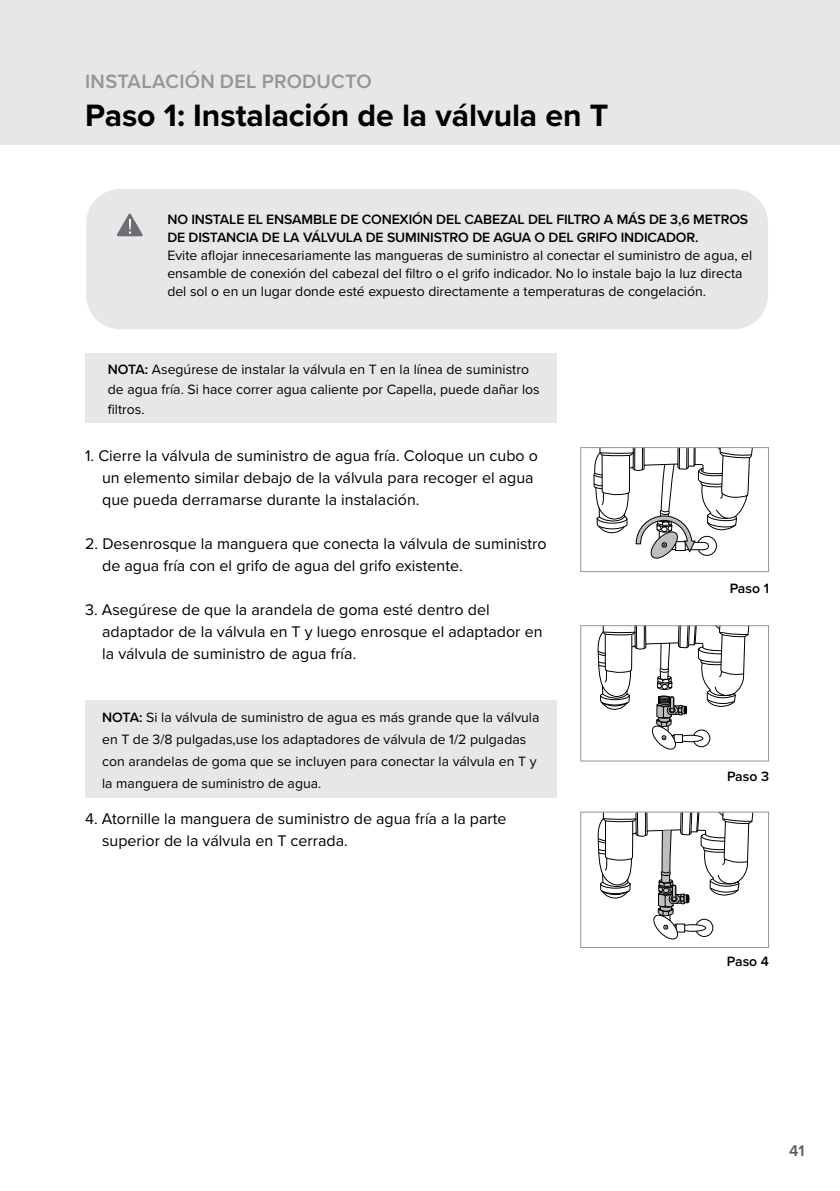
<style>
.page{position:relative;width:840px;height:1191px;background:#fff}
.page>*{position:absolute;margin:0;border:0;box-sizing:border-box;transform-origin:0 0}
.t1{font:700 32px "Proxima Nova";letter-spacing:-.005em;color:#000}
.t2{font:600 20px "Proxima Nova";letter-spacing:.01em;color:#939598}
.t3{font:16px/22px "Proxima Nova";color:#000}
.t4{font:600 16px "Proxima Nova";color:#58595b}
.t5{font:14px/22px "Proxima Nova";color:#000}
.t6{font:600 14px/18px "Proxima Nova";letter-spacing:-.01em;color:#000}
.s1{font-weight:600}
</style>
<div class="page">
<div style="left:0;top:0;width:839px;height:144px;background:#e6e7e8"></div>
<div style="left:86px;top:189px;width:681px;height:140px;background:#e6e7e8;border-radius:34px"></div>
<svg style="left:117px;top:214px;width:26px;height:22px"></svg>
<div style="left:85px;top:700px;width:471px;height:98px;background:#e6e7e8"></div>
<div style="left:85px;top:354px;width:471px;height:69px;background:#e6e7e8"></div>
<svg style="left:593px;top:449px;width:159px;height:110px"></svg>
<div style="left:580px;top:447px;width:188px;height:125px;border:1px solid #939598"></div>
<svg style="left:597px;top:627px;width:152px;height:123px"></svg>
<div style="left:580px;top:625px;width:188px;height:136px;border:1px solid #939598"></div>
<svg style="left:597px;top:813px;width:156px;height:127px"></svg>
<div style="left:580px;top:811px;width:188px;height:137px;border:1px solid #939598"></div>
<h2 class="t2" style="left:85px;top:66px;width:288px">INSTALACIÓN DEL PRODUCTO</h2>
<h1 class="t1" style="left:85px;top:92px;width:524px">Paso 1: Instalación de la válvula en T</h1>
<p class="t6" style="left:167px;top:210px;width:582px">NO INSTALE EL ENSAMBLE DE CONEXIÓN DEL CABEZAL DEL FILTRO A MÁS DE 3,6 METROS<br>DE DISTANCIA DE LA VÁLVULA DE SUMINISTRO DE AGUA O DEL GRIFO INDICADOR.</p>
<p class="t5" style="left:167px;top:246px;width:586px;line-height:18px">Evite aflojar innecesariamente las mangueras de suministro al conectar el suministro de agua, el ensamble de conexión del cabezal del filtro o el grifo indicador. No lo instale bajo la luz directa del sol o en un lugar donde esté expuesto directamente a temperaturas de congelación.</p>
<p class="t5" style="left:108px;top:358px;width:433px;line-height:20px"><span class="s1">NOTA:</span> Asegúrese de instalar la válvula en T en la línea de suministro de agua fría. Si hace correr agua caliente por Capella, puede dañar los filtros.</p>
<p class="t3" style="left:102px;top:444px;width:437px;text-indent:-17px">1. Cierre la válvula de suministro de agua fría. Coloque un cubo o un elemento similar debajo de la válvula para recoger el agua que pueda derramarse durante la instalación.</p>
<p class="t3" style="left:102px;top:532px;width:446px;text-indent:-17px">2. Desenrosque la manguera que conecta la válvula de suministro de agua fría con el grifo de agua del grifo existente.</p>
<p class="t3" style="left:102px;top:598px;width:441px;text-indent:-17px">3. Asegúrese de que la arandela de goma esté dentro del adaptador de la válvula en T y luego enrosque el adaptador en la válvula de suministro de agua fría.</p>
<p class="t5" style="left:102px;top:705px;width:438px"><span class="s1">NOTA:</span> Si la válvula de suministro de agua es más grande que la válvula en T de 3/8 pulgadas,use los adaptadores de válvula de 1/2 pulgadas con arandelas de goma que se incluyen para conectar la válvula en T y la manguera de suministro de agua.</p>
<p class="t3" style="left:102px;top:807px;width:406px;text-indent:-17px">4. Atornille la manguera de suministro de agua fría a la parte superior de la válvula en T cerrada.</p>
<p class="t6" style="left:729px;top:578px;width:41px">Paso 1</p>
<p class="t6" style="left:726px;top:766px;width:43px">Paso 3</p>
<p class="t6" style="left:726px;top:952px;width:44px">Paso 4</p>
<p class="t4" style="left:788px;top:1139px;width:17px">41</p>
</div>
